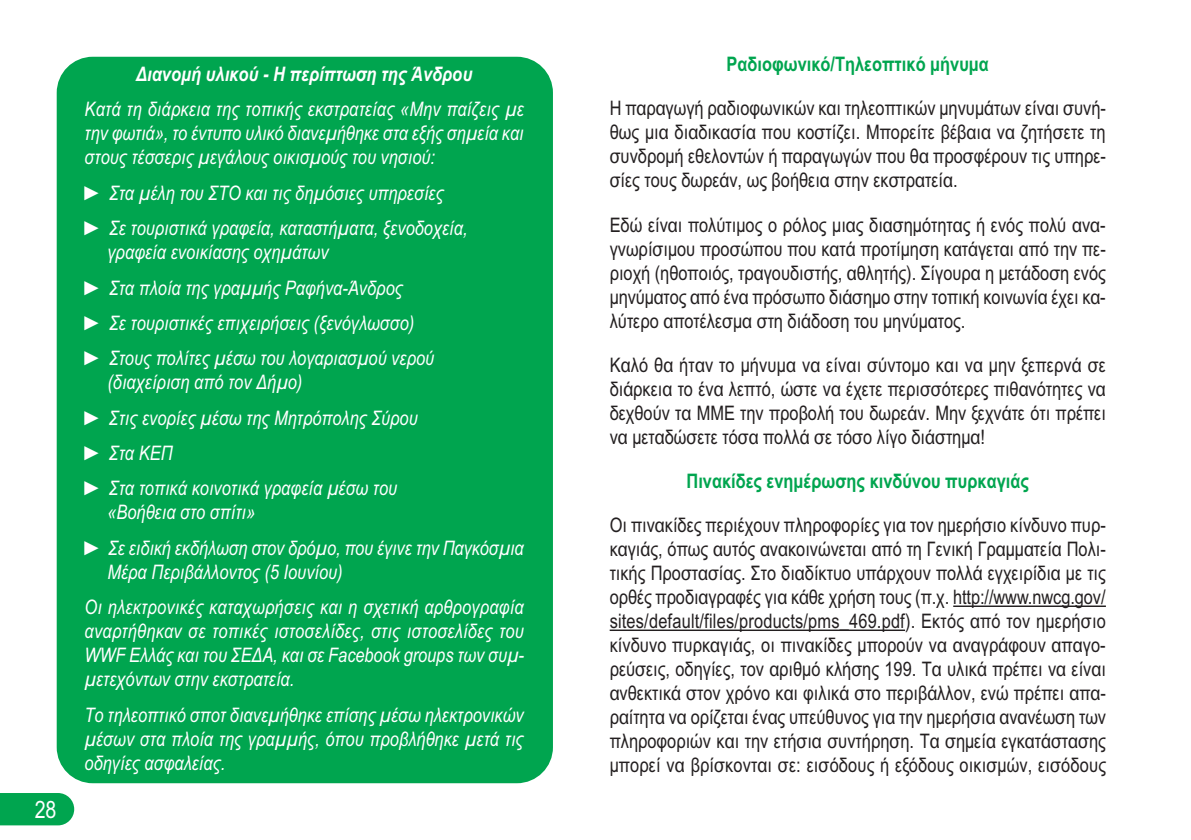
<style>
.page{position:relative;width:1191px;height:840px;background:#fff}
.page>*{position:absolute;margin:0;border:0;box-sizing:border-box;transform-origin:0 0}
.t1{font:24px "Arial Narrow";color:#fff}
.t2{font:20px/24px "Arial Narrow";color:#231f20;text-align:justify}
.t3{font:italic 20px/35.4px "Arial Narrow";color:#fff}
.t4{font:700 20px "Arial Narrow";color:#00a54f}
.t5{font:italic 700 20px "Arial Narrow";color:#fff}
</style>
<div class="page">
<hr style="left:953px;top:605px;width:153px;height:1px;background:#231f20">
<hr style="left:609px;top:629px;width:296px;height:1px;background:#231f20">
<div style="left:0;top:793px;width:74px;height:31px;background:#00a54f"></div>
<div style="left:57px;top:57px;width:496px;height:725px;background:#00a54f;border-radius:36px"></div>
<p class="t1" style="left:35px;top:794px;width:23px">28</p>
<p class="t5" style="left:136px;top:62px;width:337px">Διανομή υλικού - Η περίπτωση της Άνδρου</p>
<p class="t3" style="left:85px;top:97px;width:441px;line-height:24px;text-align:justify">Κατά τη διάρκεια της τοπικής εκστρατείας «Μην παίζεις με την φωτιά», το έντυπο υλικό διανεμήθηκε στα εξής σημεία και στους τέσσερις μεγάλους οικισμούς του νησιού:</p>
<p class="t3" style="left:85px;top:175px;width:384px">► Στα μέλη του ΣΤΟ και τις δημόσιες υπηρεσίες ► Σε τουριστικά γραφεία, καταστήματα, ξενοδοχεία,</p>
<p class="t3" style="left:85px;top:234px;width:351px;text-indent:23px">γραφεία ενοικίασης οχημάτων<br>► Στα πλοία της γραμμής Ραφήνα-Άνδρος<br>► Σε τουριστικές επιχειρήσεις (ξενόγλωσσο) ► Στους πολίτες μέσω του λογαριασμού νερού</p>
<p class="t3" style="left:85px;top:364px;width:335px;text-indent:23px">(διαχείριση από τον Δήμο)<br>► Στις ενορίες μέσω της Μητρόπολης Σύρου ► Στα ΚΕΠ<br>► Στα τοπικά κοινοτικά γραφεία μέσω του</p>
<p class="t3" style="left:85px;top:494px;width:441px;text-indent:23px">«Βοήθεια στο σπίτι»<br>► Σε ειδική εκδήλωση στον δρόμο, που έγινε την Παγκόσμια</p>
<p class="t3" style="left:85px;top:554px;width:441px;text-indent:23px">Μέρα Περιβάλλοντος (5 Ιουνίου)<br>Οι ηλεκτρονικές καταχωρήσεις και η σχετική αρθρογραφία</p>
<p class="t3" style="left:85px;top:619px;width:441px;line-height:24px;text-align:justify">αναρτήθηκαν σε τοπικές ιστοσελίδες, στις ιστοσελίδες του WWF Ελλάς και του ΣΕΔΑ, και σε Facebook groups των συμ&shy;μετεχόντων στην εκστρατεία.</p>
<p class="t3" style="left:85px;top:702px;width:441px;line-height:24px;text-align:justify">Το τηλεοπτικό σποτ διανεμήθηκε επίσης μέσω ηλεκτρονικών μέσων στα πλοία της γραμμής, όπου προβλήθηκε μετά τις οδηγίες ασφαλείας.</p>
<p class="t4" style="left:726px;top:53px;width:264px">Ραδιοφωνικό/Τηλεοπτικό μήνυμα</p>
<p class="t2" style="left:609px;top:96px;width:498px">Η παραγωγή ραδιοφωνικών και τηλεοπτικών μηνυμάτων είναι συνή&shy;θως μια διαδικασία που κοστίζει. Μπορείτε βέβαια να ζητήσετε τη συνδρομή εθελοντών ή παραγωγών που θα προσφέρουν τις υπηρε&shy;σίες τους δωρεάν, ως βοήθεια στην εκστρατεία.</p>
<p class="t2" style="left:609px;top:212px;width:498px">Εδώ είναι πολύτιμος ο ρόλος μιας διασημότητας ή ενός πολύ ανα&shy;γνωρίσιμου προσώπου που κατά προτίμηση κατάγεται από την πε&shy;ριοχή (ηθοποιός, τραγουδιστής, αθλητής). Σίγουρα η μετάδοση ενός μηνύματος από ένα πρόσωπο διάσημο στην τοπική κοινωνία έχει κα&shy;λύτερο αποτέλεσμα στη διάδοση του μηνύματος.</p>
<p class="t2" style="left:609px;top:352px;width:498px">Καλό θα ήταν το μήνυμα να είναι σύντομο και να μην ξεπερνά σε διάρκεια το ένα λεπτό, ώστε να έχετε περισσότερες πιθανότητες να δεχθούν τα ΜΜΕ την προβολή του δωρεάν. Μην ξεχνάτε ότι πρέπει να μεταδώσετε τόσα πολλά σε τόσο λίγο διάστημα!</p>
<p class="t4" style="left:686px;top:469px;width:344px">Πινακίδες ενημέρωσης κινδύνου πυρκαγιάς</p>
<p class="t2" style="left:609px;top:512px;width:498px">Οι πινακίδες περιέχουν πληροφορίες για τον ημερήσιο κίνδυνο πυρ&shy;καγιάς, όπως αυτός ανακοινώνεται από τη Γενική Γραμματεία Πολι&shy;τικής Προστασίας. Στο διαδίκτυο υπάρχουν πολλά εγχειρίδια με τις ορθές προδιαγραφές για κάθε χρήση τους (π.χ. http://www.nwcg.gov/ sites/default/files/products/pms_469.pdf). Εκτός από τον ημερήσιο κίνδυνο πυρκαγιάς, οι πινακίδες μπορούν να αναγράφουν απαγο&shy;ρεύσεις, οδηγίες, τον αριθμό κλήσης 199. Τα υλικά πρέπει να είναι ανθεκτικά στον χρόνο και φιλικά στο περιβάλλον, ενώ πρέπει απα&shy;ραίτητα να ορίζεται ένας υπεύθυνος για την ημερήσια ανανέωση των πληροφοριών και την ετήσια συντήρηση. Τα σημεία εγκατάστασης μπορεί να βρίσκονται σε: εισόδους ή εξόδους οικισμών, εισόδους</p>
</div>
